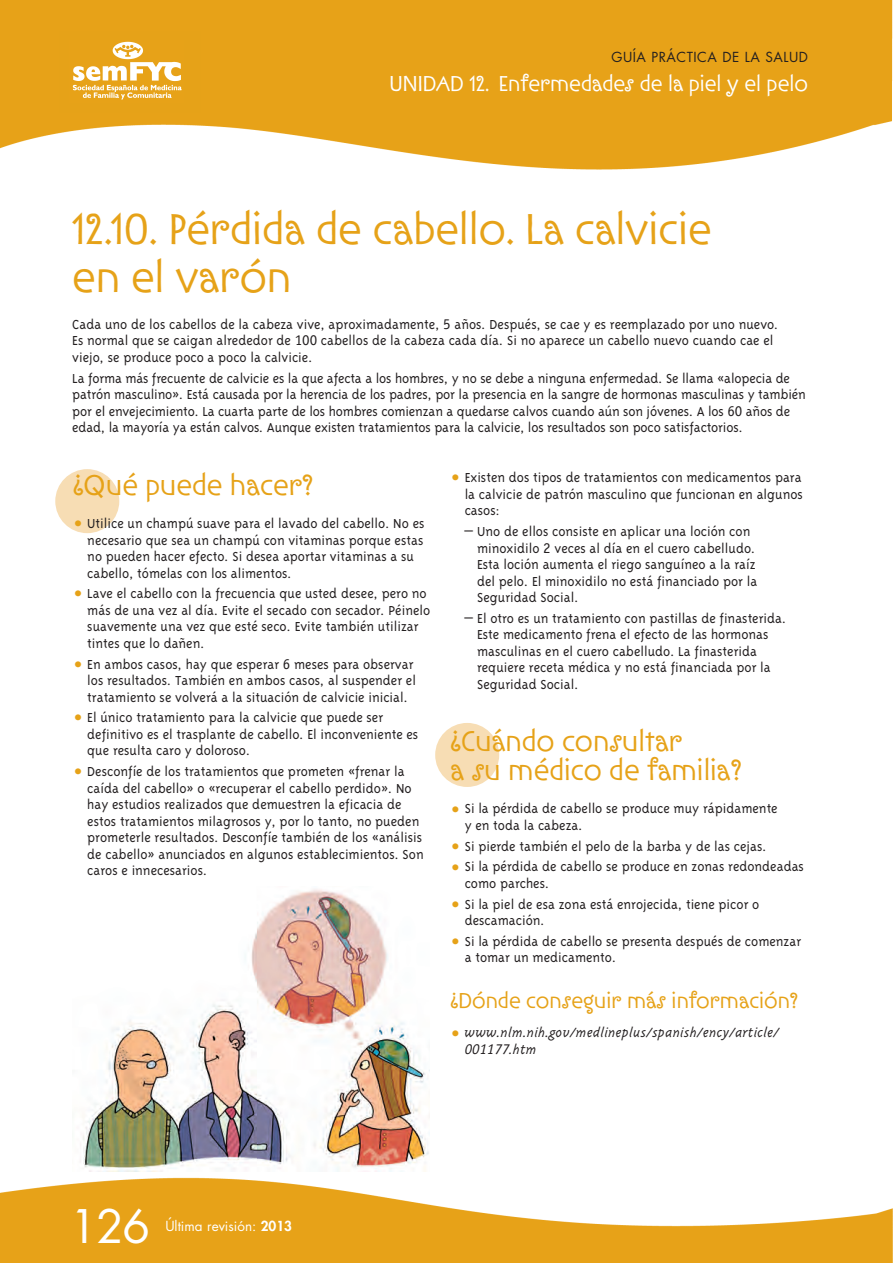
<style>
.page{position:relative;width:893px;height:1263px;background:#fff}
.page>*{position:absolute;margin:0;border:0;box-sizing:border-box;transform-origin:0 0}
.t1{font:45px/48px "Ironwork ITCTT";color:#e6a218}
.t2{font:45px "Futura";color:#fff}
.t3{font:30px/29.2px "Ironwork ITCTT";color:#e6a218}
.t4{font:22.5px "Ironwork ITCTT";color:#fff}
.t5{font:22.5px "Ironwork ITCTT";color:#e6a218}
.t6{font:300 15px/16.5px "Triplex";color:#231f20}
.t7{font:italic 300 15px "Triplex";color:#231f20}
.t8{font:italic 15px "Officina Sans";color:#231f20}
.t9{font:13.5px "Futura";letter-spacing:.035em;color:#231f20}
.t10{font:13.5px "Futura";color:#fff}
.s1{font-family:"Officina Sans";font-weight:400}
.s2{font-family:"European Pi Three";font-weight:400;color:#e6a218}
.s3{font-family:"European Pi Three";font-weight:400;font-style:normal;color:#e6a218}
.s4{font-family:"Triplex";font-weight:300}
.s5{font-weight:800}
</style>
<div class="page">
<div style="left:435px;top:723px;width:64px;height:64px;background:#f7ddb4;border-radius:50%"></div>
<div style="left:55px;top:469px;width:64px;height:64px;background:#f7ddb4;border-radius:50%"></div>
<img style="left:0;top:1177px;width:893px;height:86px">
<img style="left:0;top:0;width:893px;height:170px">
<div style="left:59px;top:32px;width:142px;height:81px;background:#e6a218"></div>
<img style="left:72px;top:41px;width:110px;height:59px">
<img style="left:80px;top:889px;width:350px;height:283px">
<p class="t9" style="left:611px;top:51px;width:198px">GUÍA PRÁCTICA DE LA SALUD</p>
<h3 class="t4" style="left:389px;top:70px;width:420px">UNIDAD 12. Enfermedades de la piel y el pelo</h3>
<h1 class="t1" style="left:72px;top:205px;width:641px">12.10. Pérdida de cabello. La calvicie en el varón</h1>
<p class="t6" style="left:72px;top:315px;width:708px">Cada uno de los cabellos de la cabeza vive, aproximadamente, <span class="s1">5</span> años. Después, se cae y es reemplazado por uno nuevo.<br>Es normal que se caigan alrededor de <span class="s1">100</span> cabellos de la cabeza cada día. Si no aparece un cabello nuevo cuando cae el viejo, se produce poco a poco la calvicie.</p>
<p class="t6" style="left:72px;top:369px;width:735px">La forma más frecuente de calvicie es la que afecta a los hombres, y no se debe a ninguna enfermedad. Se llama «alopecia de patrón masculino». Está causada por la herencia de los padres, por la presencia en la sangre de hormonas masculinas y también por el envejecimiento. La cuarta parte de los hombres comienzan a quedarse calvos cuando aún son jóvenes. A los <span class="s1">60</span> años de edad, la mayoría ya están calvos. Aunque existen tratamientos para la calvicie, los resultados son poco satisfactorios.</p>
<h2 class="t3" style="left:73px;top:471px;width:241px">¿Qué puede hacer?</h2>
<p class="t6" style="left:87px;top:515px;width:339px;text-indent:-14px"><span class="s2">-</span> Utilice un champú suave para el lavado del cabello. No es necesario que sea un champú con vitaminas porque estas no pueden hacer efecto. Si desea aportar vitaminas a su cabello, tómelas con los alimentos.</p>
<p class="t6" style="left:87px;top:585px;width:344px;text-indent:-14px"><span class="s2">-</span> Lave el cabello con la frecuencia que usted desee, pero no más de una vez al día. Evite el secado con secador. Péinelo suavemente una vez que esté seco. Evite también utilizar tintes que lo dañen.</p>
<p class="t6" style="left:87px;top:655px;width:330px;text-indent:-14px"><span class="s2">-</span> En ambos casos, hay que esperar <span class="s1">6</span> meses para observar los resultados. También en ambos casos, al suspender el tratamiento se volverá a la situación de calvicie inicial.</p>
<p class="t6" style="left:87px;top:709px;width:333px;text-indent:-14px"><span class="s2">-</span> El único tratamiento para la calvicie que puede ser definitivo es el trasplante de cabello. El inconveniente es que resulta caro y doloroso.</p>
<p class="t6" style="left:87px;top:762px;width:338px;text-indent:-14px"><span class="s2">-</span> Desconfíe de los tratamientos que prometen «frenar la caída del cabello» o «recuperar el cabello perdido». No hay estudios realizados que demuestren la eficacia de estos tratamientos milagrosos y, por lo tanto, no pueden prometerle resultados. Desconfíe también de los «análisis de cabello» anunciados en algunos establecimientos. Son caros e innecesarios.</p>
<p class="t6" style="left:465px;top:469px;width:340px;text-align:justify;text-indent:-14px"><span class="s2">-</span> Existen dos tipos de tratamientos con medicamentos para la calvicie de patrón masculino que funcionan en algunos casos:</p>
<p class="t6" style="left:477px;top:523px;width:282px;text-indent:-12px">– Uno de ellos consiste en aplicar una loción con minoxidilo <span class="s1">2</span> veces al día en el cuero cabelludo.<br>Esta loción aumenta el riego sanguíneo a la raíz del pelo. El minoxidilo no está financiado por la Seguridad Social.</p>
<p class="t6" style="left:477px;top:609px;width:311px;text-indent:-12px">– El otro es un tratamiento con pastillas de finasterida.<br>Este medicamento frena el efecto de las hormonas masculinas en el cuero cabelludo. La finasterida requiere receta médica y no está financiada por la Seguridad Social.</p>
<h2 class="t3" style="left:451px;top:727px;width:292px">¿Cuándo consultar<br>a su médico de familia?</h2>
<p class="t6" style="left:465px;top:800px;width:315px;text-indent:-14px"><span class="s2">-</span> Si la pérdida de cabello se produce muy rápidamente y en toda la cabeza.</p>
<p class="t6" style="left:451px;top:837px;width:318px"><span class="s2">-</span> Si pierde también el pelo de la barba y de las cejas.</p>
<p class="t6" style="left:465px;top:858px;width:341px;text-indent:-14px"><span class="s2">-</span> Si la pérdida de cabello se produce en zonas redondeadas como parches.</p>
<p class="t6" style="left:465px;top:895px;width:296px;text-indent:-14px"><span class="s2">-</span> Si la piel de esa zona está enrojecida, tiene picor o descamación.</p>
<p class="t6" style="left:465px;top:932px;width:338px;text-indent:-14px"><span class="s2">-</span> Si la pérdida de cabello se presenta después de comenzar a tomar un medicamento.</p>
<h3 class="t5" style="left:451px;top:987px;width:349px">¿Dónde conseguir más información?</h3>
<p class="t7" style="left:451px;top:1023px;width:330px"><span class="s3">-</span> www.nlm.nih.gov/medlineplus/spanish/ency/article/</p>
<p class="t8" style="left:465px;top:1043px;width:74px">001177<span class="s4">.htm</span></p>
<h1 class="t2" style="left:70px;top:1205px;width:82px">126</h1>
<p class="t10" style="left:165px;top:1219px;width:128px">Última revisión: <span class="s5">2013</span></p>
</div>
